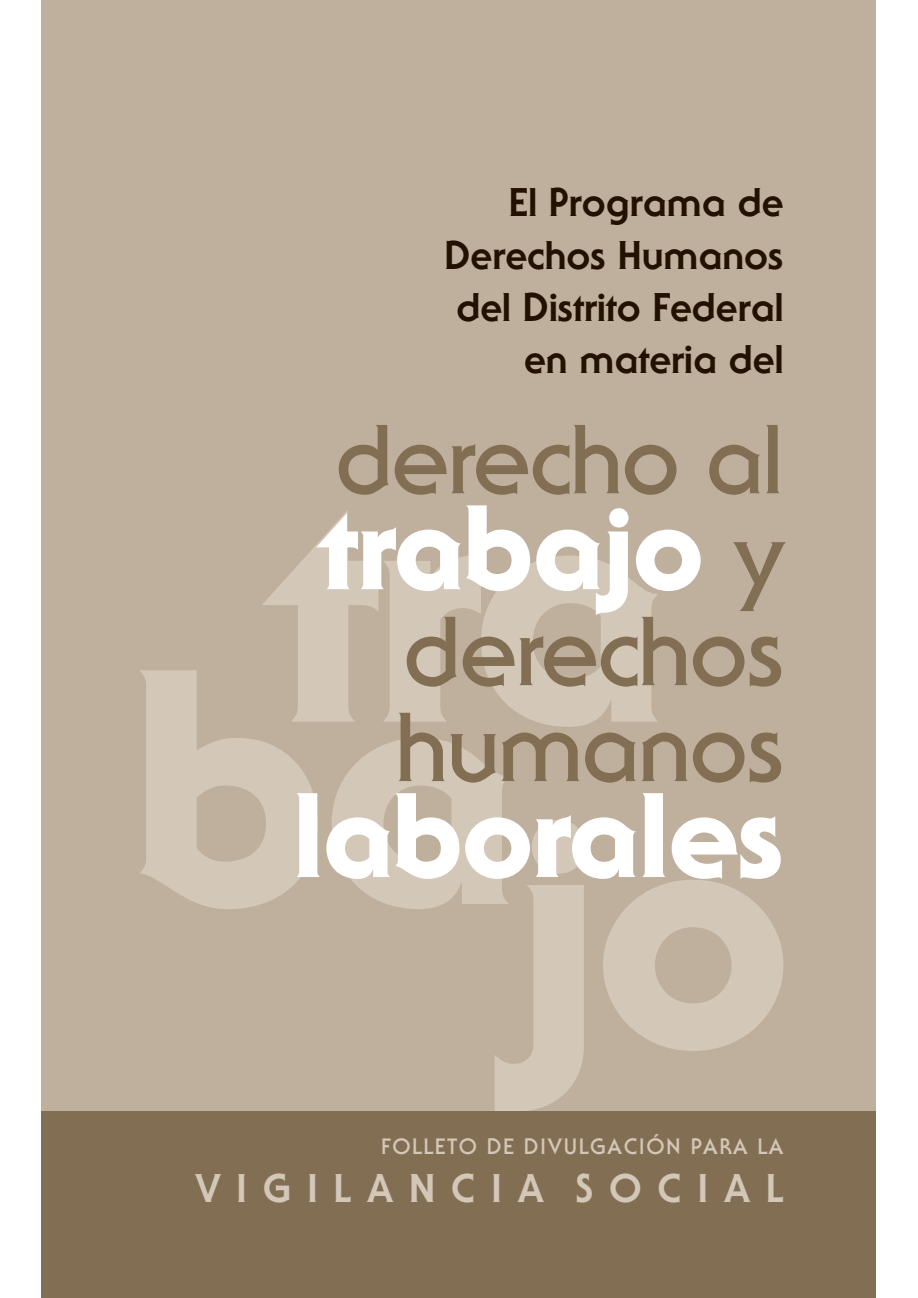
<style>
.page{position:relative;width:918px;height:1298px;background:#fff}
.page>*{position:absolute;margin:0;border:0;box-sizing:border-box;transform-origin:0 0}
.t1{font:800 117.8px "Serif Gothic Std";letter-spacing:-.02em;color:#fff}
.t2{font:700 96px/96px "Serif Gothic Std";letter-spacing:-.02em;color:#826e53}
.t3{font:800 39.2px/52.4px "Serif Gothic Std";color:#231100;text-align:right}
.t4{font:800 39.2px "Serif Gothic Std";color:#d3c7b8}
.t5{font:700 21.8px "Serif Gothic Std";letter-spacing:.075em;color:#d3c7b8}
.s1{font-weight:700;font-size:96px;color:#826e53}
</style>
<div class="page">
<div style="left:42px;top:0;width:834px;height:1113px;background:#bfaf9d"></div>
<svg style="left:495px;top:820px;width:289px;height:291px"></svg>
<svg style="left:140px;top:670px;width:369px;height:239px;fill:#d3c7b8"></svg>
<svg style="left:262px;top:510px;width:396px;height:217px"></svg>
<div style="left:42px;top:1111px;width:834px;height:187px;background:#826e53"></div>
<p class="t3" style="left:444px;top:181px;width:341px">El Programa de<br>Derechos Humanos del Distrito Federal en materia del</p>
<h2 class="t2" style="left:334px;top:422px;width:451px">derecho al</h2>
<h1 class="t1" style="left:320px;top:505px;width:465px">trabajo <span class="s1">y</span></h1>
<h2 class="t2" style="left:395px;top:614px;width:390px">derechos humanos</h2>
<h1 class="t1" style="left:292px;top:793px;width:493px">laborales</h1>
<p class="t5" style="left:381px;top:1139px;width:404px">FOLLETO DE DIVULGACIÓN PARA LA</p>
<p class="t4" style="left:196px;top:1174px;width:589px">V I G I L A N C I A S O C I A L</p>
</div>
